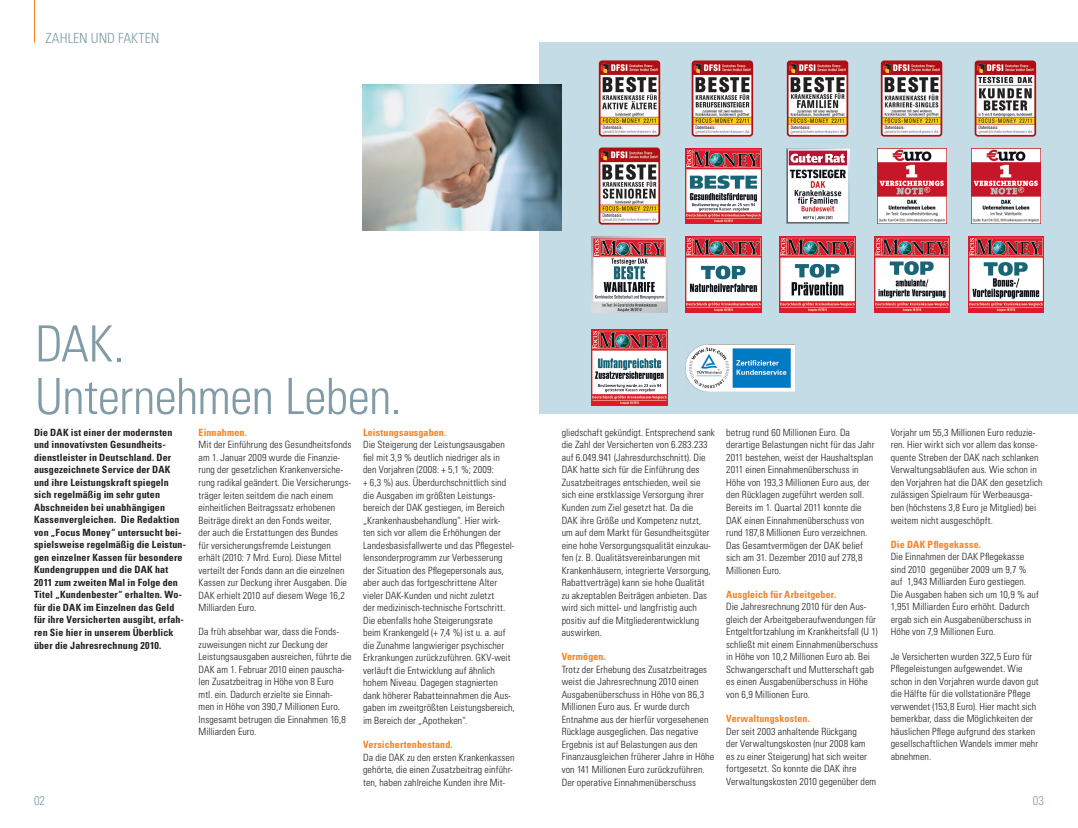
<style>
.page{position:relative;width:1078px;height:828px;background:#fff}
.page>*{position:absolute;margin:0;border:0;box-sizing:border-box;transform-origin:0 0}
.t1{font:300 condensed 50px/52.5px "Univers";letter-spacing:-.015em;color:#819ca7}
.t2{font:300 condensed 14px "Univers";color:#819ca7}
.t3{font:300 condensed 12.5px "Univers";color:#819ca7}
.t4{font:300 condensed 10px/12.5px "Univers";letter-spacing:.005em;color:#231f20}
.t5{font:700 condensed 10px/12.5px "Univers";letter-spacing:.01em;color:#231f20}
.t6{font:700 condensed 10px "Univers";letter-spacing:.01em;color:#f58220}
</style>
<div class="page">
<hr style="left:34px;top:0;width:1px;height:43px;background:#f58220">
<div style="left:539px;top:43px;width:538px;height:371px;background:#c3dce5"></div>
<img style="left:685px;top:344px;width:108px;height:47px">
<img style="left:598px;top:60px;width:62px;height:77px">
<img style="left:786px;top:148px;width:63px;height:76px">
<img style="left:877px;top:148px;width:68px;height:76px">
<img style="left:971px;top:148px;width:69px;height:76px">
<img style="left:598px;top:147px;width:62px;height:78px">
<img style="left:786px;top:60px;width:63px;height:77px">
<img style="left:974px;top:60px;width:63px;height:77px">
<img style="left:880px;top:60px;width:62px;height:77px">
<img style="left:685px;top:237px;width:76px;height:75px">
<img style="left:685px;top:148px;width:76px;height:76px">
<img style="left:779px;top:237px;width:76px;height:75px">
<img style="left:874px;top:237px;width:75px;height:75px">
<img style="left:968px;top:237px;width:75px;height:75px">
<img style="left:363px;top:84px;width:198px;height:146px">
<img style="left:691px;top:60px;width:63px;height:77px">
<img style="left:591px;top:237px;width:76px;height:75px">
<img style="left:591px;top:330px;width:76px;height:76px">
<h2 class="t2" style="left:45px;top:29px;width:115px">Zahlen und Fakten</h2>
<h1 class="t1" style="left:35px;top:317px;width:367px">dak.<br>unternehmen leben.</h1>
<p class="t5" style="left:34px;top:426px;width:153px">Die DAK ist einer der modernsten und innovativsten Gesundheits&shy;dienstleister in Deutschland. Der ausgezeichnete Service der DAK und ihre Leistungskraft spiegeln sich regelmäßig im sehr guten Abschneiden bei unabhängigen Kassenvergleichen. Die Redaktion von „Focus Money“ untersucht bei&shy;spielsweise regelmäßig die Leistun&shy;gen einzelner Kassen für besondere Kundengruppen und die DAK hat 2011 zum zweiten Mal in Folge den Titel „Kundenbester“ erhalten. Wo&shy;für die DAK im Einzelnen das Geld für ihre Versicherten ausgibt, erfah&shy;ren Sie hier in unserem Überblick über die Jahresrechnung 2010.</p>
<p class="t6" style="left:198px;top:426px;width:50px">Einnahmen.</p>
<p class="t4" style="left:198px;top:438px;width:154px">Mit der einführung des Gesundheitsfonds am 1. Januar 2009 wurde die Finanzie&shy;rung der gesetzlichen krankenversiche&shy;rung radikal geändert. die Versicherungs&shy;träger leiten seitdem die nach einem einheitlichen Beitragssatz erhobenen Beiträge direkt an den Fonds weiter,<br>der auch die erstattungen des Bundes<br>für versicherungsfremde leistungen erhält (2010: 7 Mrd. euro). diese Mittel verteilt der Fonds dann an die einzelnen kassen zur deckung ihrer ausgaben. die dak erhielt 2010 auf diesem Wege 16,2<br>Milliarden euro.</p>
<p class="t4" style="left:198px;top:625px;width:155px">da früh absehbar war, dass die Fonds&shy;zuweisungen nicht zur deckung der leistungsausgaben ausreichen, führte die dak am 1. Februar 2010 einen pauscha&shy;len Zusatzbeitrag in höhe von 8 euro<br>mtl. ein. dadurch erzielte sie einnah-<br>men in höhe von 390,7 Millionen euro.<br>Insgesamt betrugen die einnahmen 16,8<br>Milliarden euro.</p>
<p class="t6" style="left:363px;top:426px;width:85px">Leistungsausgaben.</p>
<p class="t4" style="left:363px;top:438px;width:153px">die Steigerung der leistungsausgaben fiel mit 3,9 % deutlich niedriger als in den Vorjahren (2008: + 5,1 %; 2009:<br>+ 6,3 %) aus. Überdurchschnittlich sind die ausgaben im größten leistungs&shy;bereich der dak gestiegen, im Bereich „krankenhausbehandlung“. hier wirk&shy;ten sich vor allem die erhöhungen der landesbasisfallwerte und das Pflegestel&shy;lensonderprogramm zur Verbesserung der Situation des Pflegepersonals aus, aber auch das fortgeschrittene alter vieler dak-kunden und nicht zuletzt<br>der medizinisch-technische Fortschritt. die ebenfalls hohe Steigerungsrate<br>beim krankengeld (+ 7,4 %) ist u. a. auf die Zunahme langwieriger psychischer erkrankungen zurückzuführen. GkV-weit verläuft die entwicklung auf ähnlich hohem niveau. dagegen stagnierten dank höherer Rabatteinnahmen die aus&shy;gaben im zweitgrößten leistungsbereich, im Bereich der „apotheken“.</p>
<p class="t6" style="left:363px;top:738px;width:91px">Versichertenbestand.</p>
<p class="t4" style="left:363px;top:750px;width:153px">da die dak zu den ersten krankenkassen gehörte, die einen Zusatzbeitrag einführ&shy;ten, haben zahlreiche kunden ihre Mit-</p>
<p class="t4" style="left:561px;top:426px;width:155px">gliedschaft gekündigt. entsprechend sank die Zahl der Versicherten von 6.283.233 auf 6.049.941 (Jahresdurchschnitt). die dak hatte sich für die einführung des Zusatzbeitrages entschieden, weil sie sich eine erstklassige Versorgung ihrer kunden zum Ziel gesetzt hat. da die<br>dak ihre Größe und kompetenz nutzt,<br>um auf dem Markt für Gesundheitsgüter eine hohe Versorgungsqualität einzukau&shy;fen (z. B. Qualitätsvereinbarungen mit krankenhäusern, integrierte Versorgung, Rabattverträge) kann sie hohe Qualität zu akzeptablen Beiträgen anbieten. das wird sich mittel- und langfristig auch positiv auf die Mitgliederentwicklung auswirken.</p>
<p class="t6" style="left:561px;top:651px;width:46px">Vermögen.</p>
<p class="t4" style="left:561px;top:663px;width:154px">trotz der erhebung des Zusatzbeitrages weist die Jahresrechnung 2010 einen ausgabenüberschuss in höhe von 86,3<br>Millionen euro aus. er wurde durch entnahme aus der hierfür vorgesehenen Rücklage ausgeglichen. das negative ergebnis ist auf Belastungen aus den Finanzausgleichen früherer Jahre in höhe von 141 Millionen euro zurückzuführen. der operative einnahmenüberschuss</p>
<p class="t4" style="left:726px;top:426px;width:150px">betrug rund 60 Millionen euro. da derartige Belastungen nicht für das Jahr 2011 bestehen, weist der haushaltsplan 2011 einen einnahmenüberschuss in höhe von 193,3 Millionen euro aus, der den Rücklagen zugeführt werden soll.<br>Bereits im 1. Quartal 2011 konnte die dak einen einnahmenüberschuss von rund 187,8 Millionen euro verzeichnen. das Gesamtvermögen der dak belief sich am 31. dezember 2010 auf 278,8<br>Millionen euro.</p>
<p class="t6" style="left:726px;top:588px;width:111px">Ausgleich für Arbeitgeber.</p>
<p class="t4" style="left:726px;top:600px;width:153px">die Jahresrechnung 2010 für den aus&shy;gleich der arbeitgeberaufwendungen für entgeltfortzahlung im krankheitsfall (u 1) schließt mit einem einnahmenüberschuss in höhe von 10,2 Millionen euro ab. Bei Schwangerschaft und Mutterschaft gab es einen ausgabenüberschuss in höhe von 6,9 Millionen euro.</p>
<p class="t6" style="left:726px;top:712px;width:85px">Verwaltungskosten.</p>
<p class="t4" style="left:726px;top:725px;width:151px">der seit 2003 anhaltende Rückgang<br>der Verwaltungskosten (nur 2008 kam es zu einer Steigerung) hat sich weiter fortgesetzt. So konnte die dak ihre Verwaltungskosten 2010 gegenüber dem</p>
<p class="t4" style="left:890px;top:426px;width:153px">Vorjahr um 55,3 Millionen euro reduzie&shy;ren. hier wirkt sich vor allem das konse&shy;quente Streben der dak nach schlanken Verwaltungsabläufen aus. Wie schon in den Vorjahren hat die dak den gesetzlich zulässigen Spielraum für Werbeausga&shy;ben (höchstens 3,8 euro je Mitglied) bei weitem nicht ausgeschöpft.</p>
<p class="t6" style="left:890px;top:538px;width:92px">Die DAK Pflegekasse.</p>
<p class="t4" style="left:890px;top:550px;width:150px">die einnahmen der dak Pflegekasse sind 2010 gegenüber 2009 um 9,7 % auf 1,943 Milliarden euro gestiegen. die ausgaben haben sich um 10,9 % auf 1,951 Milliarden euro erhöht. dadurch ergab sich ein ausgabenüberschuss in höhe von 7,9 Millionen euro.</p>
<p class="t4" style="left:890px;top:650px;width:149px">Je Versicherten wurden 322,5 euro für Pflegeleistungen aufgewendet. Wie schon in den Vorjahren wurde davon gut die hälfte für die vollstationäre Pflege verwendet (153,8 euro). hier macht sich bemerkbar, dass die Möglichkeiten der häuslichen Pflege aufgrund des starken gesellschaftlichen Wandels immer mehr abnehmen.</p>
<p class="t3" style="left:34px;top:793px;width:13px">02</p>
<p class="t3" style="left:1032px;top:793px;width:13px">03</p>
</div>
